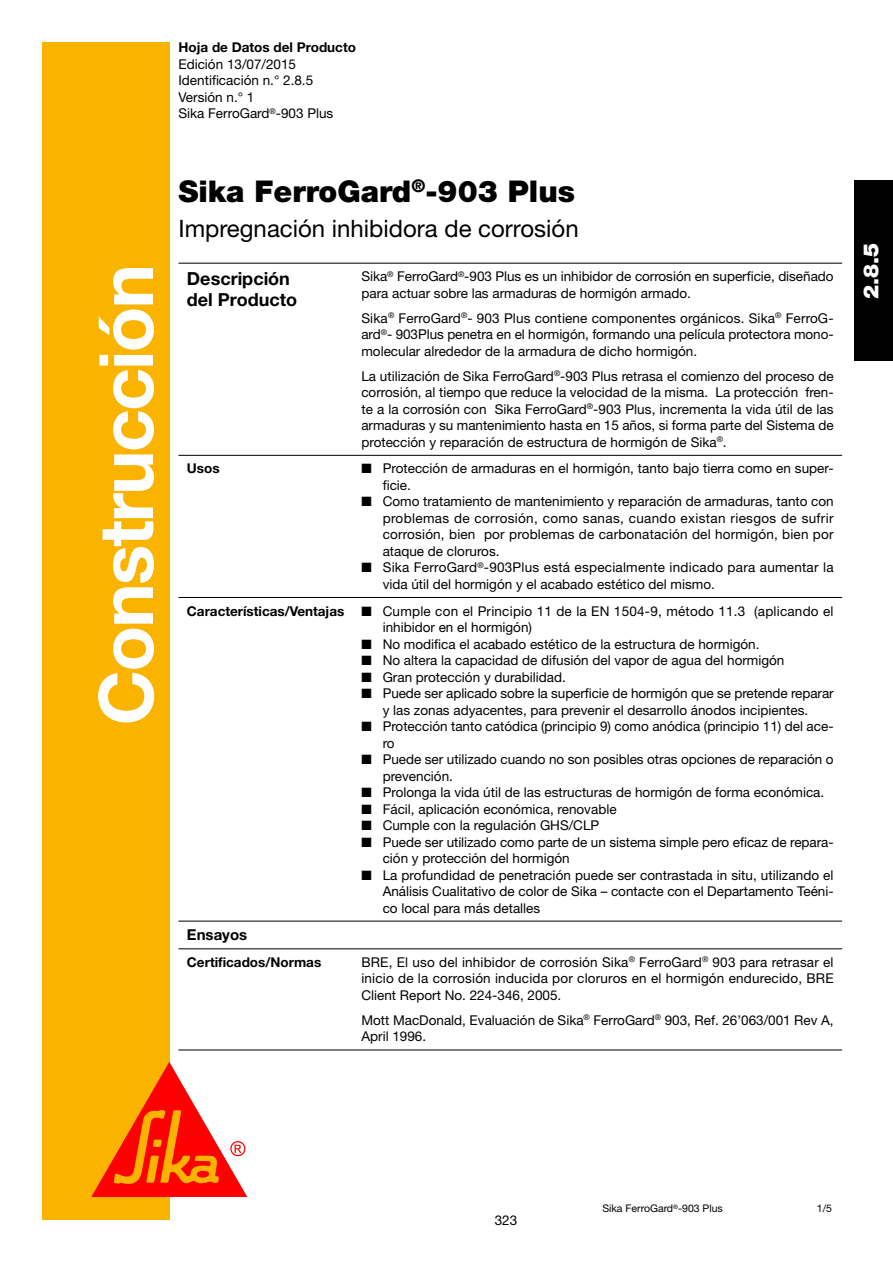
<style>
.page{position:relative;width:893px;height:1263px;background:#fff}
.page>*{position:absolute;margin:0;border:0;box-sizing:border-box;transform-origin:0 0}
.t1{font:700 75px "Helvetica Neue LT Std";letter-spacing:-.025em;color:#fff}
.t2{font:900 30px "Helvetica Neue LT Std";color:#000}
.t3{font:24px "Helvetica Neue LT Std";color:#000}
.t4{font:900 21px "Helvetica Neue LT Std";color:#fff}
.t5{font:700 18px/21px "Helvetica Neue LT Std";color:#000}
.t6{font:700 15px "Helvetica Neue LT Std";color:#000}
.t7{font:13.5px/16.5px "Helvetica Neue LT Std";color:#000}
.t8{font:13.5px/16.5px "Helvetica Neue LT Std";letter-spacing:.02em;color:#000}
.t9{font:700 13.5px "Helvetica Neue LT Std";color:#000}
.t10{font:10.5px "Helvetica Neue LT Std";color:#000}
</style>
<div class="page">
<div style="left:42px;top:43px;width:128px;height:1177px;background:#fab400"></div>
<svg style="left:91px;top:1062px;width:156px;height:135px"></svg>
<div style="left:854px;top:181px;width:38px;height:180px;background:#000"></div>
<hr style="left:178px;top:455px;width:664px;height:1px;background:#000">
<hr style="left:178px;top:597px;width:664px;height:1px;background:#000">
<hr style="left:178px;top:921px;width:664px;height:1px;background:#000">
<hr style="left:178px;top:948px;width:664px;height:1px;background:#000">
<hr style="left:178px;top:263px;width:664px;height:1px;background:#000">
<hr style="left:178px;top:1050px;width:664px;height:1px;background:#000">
<h1 class="t1" style="left:99px;top:725px;width:463px;rotate:-90deg">Construcción</h1>
<p class="t9" style="left:178px;top:43px;width:179px">Hoja de Datos del Producto</p>
<p class="t7" style="left:178px;top:57px;width:156px">Edición 13/07/2015<br>Identificación n.° 2.8.5<br>Versión n.° 1<br>Sika FerroGard<sup>®</sup>-903 Plus</p>
<h2 class="t2" style="left:178px;top:180px;width:398px">Sika FerroGard<sup>®</sup>-903 Plus</h2>
<h3 class="t3" style="left:178px;top:220px;width:402px">Impregnación inhibidora de corrosión</h3>
<h3 class="t5" style="left:187px;top:269px;width:111px">Descripción del Producto</h3>
<p class="t7" style="left:361px;top:269px;width:473px">Sika<sup>®</sup> FerroGard<sup>®</sup>-903 Plus es un inhibidor de corrosión en superficie, diseñado para actuar sobre las armaduras de hormigón armado.</p>
<p class="t7" style="left:361px;top:311px;width:473px;text-align:justify">Sika<sup>®</sup> FerroGard<sup>®</sup>- 903 Plus contiene componentes orgánicos. Sika<sup>®</sup> FerroG&shy;ard<sup>®</sup>- 903Plus penetra en el hormigón, formando una película protectora mono&shy;molecular alrededor de la armadura de dicho hormigón.</p>
<p class="t7" style="left:361px;top:369px;width:473px;text-align:justify">La utilización de Sika FerroGard<sup>®</sup>-903 Plus retrasa el comienzo del proceso de corrosión, al tiempo que reduce la velocidad de la misma. La protección fren&shy;te a la corrosión con Sika FerroGard<sup>®</sup>-903 Plus, incrementa la vida útil de las armaduras y su mantenimiento hasta en 15 años, si forma parte del Sistema de protección y reparación de estructura de hormigón de Sika<sup>®</sup>.</p>
<p class="t9" style="left:187px;top:464px;width:34px">Usos</p>
<p class="t7" style="left:382px;top:462px;width:452px;text-indent:-21px">■ Protección de armaduras en el hormigón, tanto bajo tierra como en super&shy;ficie.</p>
<p class="t7" style="left:382px;top:495px;width:452px;text-align:justify;text-indent:-21px">■ Como tratamiento de mantenimiento y reparación de armaduras, tanto con problemas de corrosión, como sanas, cuando existan riesgos de sufrir corrosión, bien por problemas de carbonatación del hormigón, bien por ataque de cloruros.</p>
<p class="t8" style="left:382px;top:561px;width:452px;text-indent:-21px">■ Sika FerroGard<sup>®</sup>-903Plus está especialmente indicado para aumentar la vida útil del hormigón y el acabado estético del mismo.</p>
<p class="t9" style="left:187px;top:606px;width:159px">Características/Ventajas</p>
<p class="t7" style="left:382px;top:604px;width:452px;text-indent:-21px">■ Cumple con el Principio 11 de la EN 1504-9, método 11.3 (aplicando el inhibidor en el hormigón)</p>
<p class="t7" style="left:361px;top:637px;width:399px">■ No modifica el acabado estético de la estructura de hormigón.</p>
<p class="t7" style="left:361px;top:653px;width:424px">■ No altera la capacidad de difusión del vapor de agua del hormigón</p>
<p class="t7" style="left:361px;top:670px;width:206px">■ Gran protección y durabilidad.</p>
<p class="t7" style="left:361px;top:686px;width:473px;text-align:center">■ Puede ser aplicado sobre la superficie de hormigón que se pretende reparar y las zonas adyacentes, para prevenir el desarrollo ánodos incipientes.</p>
<p class="t7" style="left:382px;top:719px;width:452px;text-indent:-21px">■ Protección tanto catódica (principio 9) como anódica (principio 11) del ace&shy;ro</p>
<p class="t7" style="left:382px;top:752px;width:452px;text-indent:-21px">■ Puede ser utilizado cuando no son posibles otras opciones de reparación o prevención.</p>
<p class="t7" style="left:361px;top:785px;width:464px">■ Prolonga la vida útil de las estructuras de hormigón de forma económica.</p>
<p class="t7" style="left:361px;top:802px;width:257px">■ Fácil, aplicación económica, renovable</p>
<p class="t7" style="left:361px;top:818px;width:239px">■ Cumple con la regulación GHS/CLP</p>
<p class="t7" style="left:382px;top:835px;width:452px;text-indent:-21px">■ Puede ser utilizado como parte de un sistema simple pero eficaz de repara&shy;ción y protección del hormigón</p>
<p class="t7" style="left:382px;top:868px;width:452px;text-align:justify;text-indent:-21px">■ La profundidad de penetración puede ser contrastada in situ, utilizando el Análisis Cualitativo de color de Sika – contacte con el Departamento Teéni&shy;co local para más detalles</p>
<p class="t6" style="left:187px;top:930px;width:62px">Ensayos</p>
<p class="t9" style="left:187px;top:957px;width:136px">Certificados/Normas</p>
<p class="t7" style="left:361px;top:955px;width:473px;text-align:justify">BRE, El uso del inhibidor de corrosión Sika<sup>®</sup> FerroGard<sup>®</sup> 903 para retrasar el inicio de la corrosión inducida por cloruros en el hormigón endurecido, BRE Client Report No. 224-346, 2005.</p>
<p class="t7" style="left:361px;top:1013px;width:473px">Mott MacDonald, Evaluación de Sika<sup>®</sup> FerroGard<sup>®</sup> 903, Ref. 26’063/001 Rev A,<br>April 1996.</p>
<h3 class="t4" style="left:863px;top:299px;width:58px;rotate:-90deg">2.8.5</h3>
<p class="t7" style="left:495px;top:1213px;width:24px">323</p>
<p class="t10" style="left:602px;top:1205px;width:122px">Sika FerroGard<sup>®</sup>-903 Plus</p>
<p class="t10" style="left:816px;top:1205px;width:17px">1/5</p>
</div>
